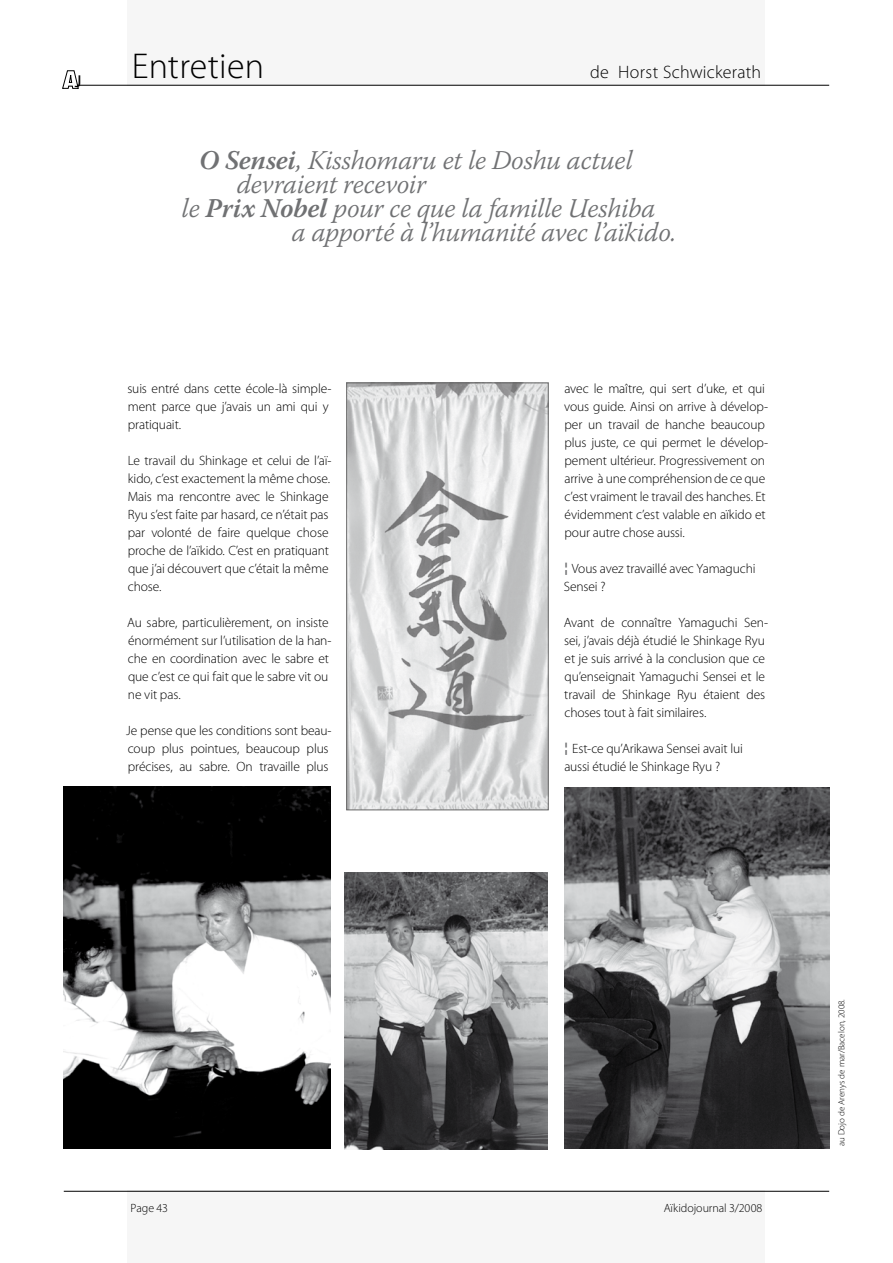
<style>
.page{position:relative;width:893px;height:1263px;background:#fff}
.page>*{position:absolute;margin:0;border:0;box-sizing:border-box;transform-origin:0 0}
.t1{font:300 36px "Myriad Pro";letter-spacing:.01em;color:#000}
.t2{font:italic 300 27px "Warnock Pro";letter-spacing:-.015em;color:#707173}
.t3{font:300 18px "Myriad Pro";letter-spacing:.015em;color:#000}
.t4{font:17.25px "Myriad Pro";color:#000;scale:1.06 1}
.t5{font:300 13.5px/18px "Myriad Pro";letter-spacing:-.01em;color:#000}
.t6{font:300 12px "Myriad Pro";letter-spacing:-.005em;color:#000}
.t7{font:300 9px "Myriad Pro";color:#000}
.s1{font-weight:600}
.s2{font-family:"Lucida Sans Typewriter";font-weight:700;color:#707173}
</style>
<div class="page">
<div style="left:128px;top:0;width:637px;height:85px;background:#f6f6f6"></div>
<div style="left:128px;top:1191px;width:637px;height:72px;background:#f6f6f6"></div>
<hr style="left:64px;top:85px;width:765px;height:1px;background:#000">
<hr style="left:64px;top:1191px;width:765px;height:1px;background:#000">
<svg style="left:62px;top:71px;width:16px;height:18px"></svg>
<img style="left:348px;top:385px;width:198px;height:423px">
<img style="left:64px;top:787px;width:267px;height:361px">
<img style="left:344px;top:873px;width:203px;height:276px">
<img style="left:564px;top:787px;width:265px;height:362px">
<p class="t4" style="left:75px;top:70px;width:8px">J</p>
<h1 class="t1" style="left:132px;top:44px;width:134px">Entretien</h1>
<h3 class="t3" style="left:590px;top:61px;width:172px">de Horst Schwickerath</h3>
<h2 class="t2" style="left:199px;top:144px;width:435px"><span class="s1">O Sensei</span>, Kisshomaru et le Doshu actuel</h2>
<h2 class="t2" style="left:237px;top:168px;width:191px">devraient recevoir</h2>
<h2 class="t2" style="left:182px;top:192px;width:475px">le <span class="s1">Prix Nobel</span> pour ce que la famille Ueshiba</h2>
<h2 class="t2" style="left:292px;top:216px;width:386px">a apporté à l’humanité avec l’aïkido.</h2>
<p class="t5" style="left:128px;top:379px;width:206px">suis entré dans cette école-là simple&shy;ment parce que j’avais un ami qui y pratiquait.</p>
<p class="t5" style="left:128px;top:451px;width:205px">Le travail du Shinkage et celui de l’aï&shy;kido, c’est exactement la même chose.<br>Mais ma rencontre avec le Shinkage Ryu s’est faite par hasard, ce n’était pas par volonté de faire quelque chose proche de l’aïkido. C’est en pratiquant que j’ai découvert que c’était la même chose.</p>
<p class="t5" style="left:127px;top:613px;width:206px">Au sabre, particulièrement, on insiste énormément sur l’utilisation de la han&shy;che en coordination avec le sabre et que c’est ce qui fait que le sabre vit ou ne vit pas.</p>
<p class="t5" style="left:126px;top:721px;width:207px">Je pense que les conditions sont beau&shy;coup plus pointues, beaucoup plus précises, au sabre. On travaille plus</p>
<p class="t5" style="left:564px;top:379px;width:206px">avec le maître, qui sert d’uke, et qui vous guide. Ainsi on arrive à dévelop&shy;per un travail de hanche beaucoup plus juste, ce qui permet le dévelop&shy;pement ultérieur. Progressivement on arrive à une compréhension de ce que c’est vraiment le travail des hanches. Et évidemment c’est valable en aïkido et pour autre chose aussi.</p>
<p class="t5" style="left:562px;top:559px;width:195px"><span class="s2">¦</span>Vous avez travaillé avec Yamaguchi<br>Sensei ?</p>
<p class="t5" style="left:564px;top:613px;width:206px">Avant de connaître Yamaguchi Sen&shy;sei, j’avais déjà étudié le Shinkage Ryu et je suis arrivé à la conclusion que ce qu’enseignait Yamaguchi Sensei et le travail de Shinkage Ryu étaient des choses tout à fait similaires.</p>
<p class="t5" style="left:562px;top:739px;width:182px"><span class="s2">¦</span>Est-ce qu’Arikawa Sensei avait lui aussi étudié le Shinkage Ryu ?</p>
<p class="t6" style="left:131px;top:1201px;width:39px">Page 43</p>
<p class="t6" style="left:664px;top:1201px;width:100px">Aïkidojournal 3/2008</p>
<p class="t7" style="left:836px;top:1146px;width:149px;rotate:-90deg">au Dojo de Arenys de mar/Bacelon, 2008.</p>
</div>
